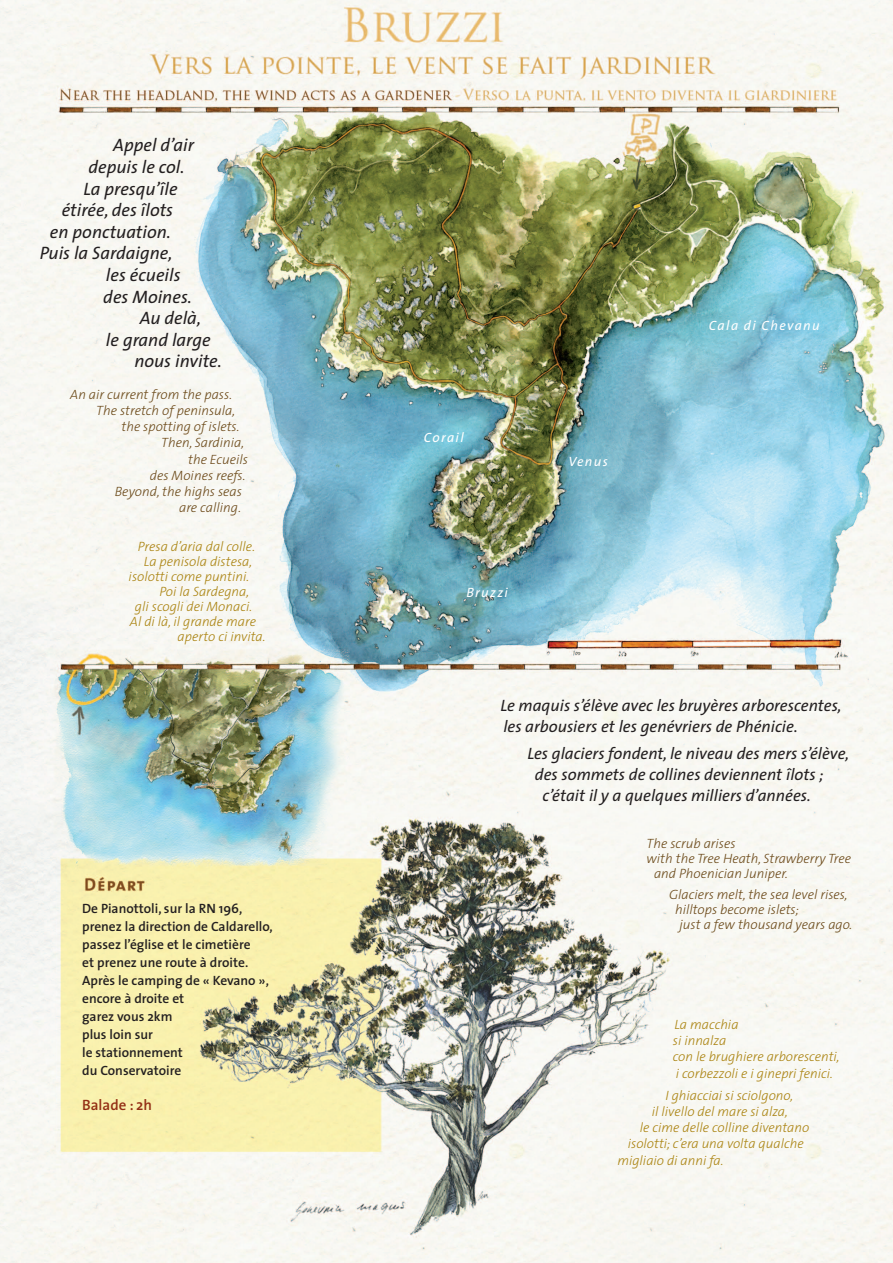
<style>
.page{position:relative;width:893px;height:1263px;background:#fff}
.page>*{position:absolute;margin:0;border:0;box-sizing:border-box;transform-origin:0 0}
.t1{font:italic 18px "The Sans";color:#231f20}
.t2{font:italic 16.5px "The Sans";color:#231f20}
.t3{font:600 15px "The Sans";color:#932f14}
.t4{font:italic 300 13.5px/15px "The Sans";color:#ab8412}
.t5{font:italic 300 13.5px/16.2px "The Sans";color:#6c4a1a;text-align:right}
.t6{font:600 13.5px "The Sans";color:#231f20}
.t7{font:italic 13.5px "The Sans";letter-spacing:.1em;color:#fff}
</style>
<div class="page">
<img style="left:0;top:0;width:893px;height:1263px">
<p class="t1" style="left:113px;top:130px;width:82px">Appel d’air</p>
<p class="t1" style="left:88px;top:152px;width:97px">depuis le col.</p>
<p class="t1" style="left:83px;top:173px;width:96px">La presqu’île</p>
<p class="t1" style="left:62px;top:195px;width:113px">étirée, des îlots</p>
<p class="t1" style="left:50px;top:217px;width:122px">en ponctuation.</p>
<p class="t1" style="left:40px;top:238px;width:134px">Puis la Sardaigne,</p>
<p class="t1" style="left:106px;top:260px;width:76px">les écueils</p>
<p class="t1" style="left:103px;top:281px;width:90px">des Moines.</p>
<p class="t1" style="left:140px;top:303px;width:63px">Au delà,</p>
<p class="t1" style="left:106px;top:325px;width:106px">le grand large</p>
<p class="t1" style="left:134px;top:346px;width:89px">nous invite.</p>
<p class="t5" style="left:70px;top:386px;width:166px">An air current from the pass.<br>The stretch of peninsula,</p>
<p class="t5" style="left:121px;top:418px;width:120px">the spotting of islets.</p>
<p class="t5" style="left:161px;top:434px;width:84px">Then, Sardinia,</p>
<p class="t5" style="left:188px;top:450px;width:61px">the Ecueils</p>
<p class="t5" style="left:150px;top:467px;width:97px">des Moines reefs.</p>
<p class="t5" style="left:115px;top:483px;width:129px">Beyond, the highs seas</p>
<p class="t5" style="left:179px;top:499px;width:63px">are calling.</p>
<p class="t4" style="left:138px;top:538px;width:119px">Presa d’aria dal colle.</p>
<p class="t4" style="left:144px;top:553px;width:110px">La penisola distesa,</p>
<p class="t4" style="left:129px;top:568px;width:122px">isolotti come puntini.</p>
<p class="t4" style="left:159px;top:583px;width:91px">Poi la Sardegna,</p>
<p class="t4" style="left:135px;top:598px;width:119px">gli scogli dei Monaci.</p>
<p class="t4" style="left:178px;top:613px;width:89px;text-indent:-48px">Al di là, il grande mare aperto ci invita.</p>
<p class="t6" style="left:82px;top:897px;width:162px">De Pianottoli, sur la RN 196,</p>
<p class="t6" style="left:82px;top:915px;width:192px">prenez la direction de Caldarello,</p>
<p class="t6" style="left:82px;top:933px;width:170px">passez l’église et le cimetière</p>
<p class="t6" style="left:82px;top:951px;width:168px">et prenez une route à droite.</p>
<p class="t6" style="left:82px;top:969px;width:188px">Après le camping de « Kevano »,</p>
<p class="t6" style="left:82px;top:987px;width:104px">encore à droite et</p>
<p class="t6" style="left:82px;top:1005px;width:92px">garez vous 2km</p>
<p class="t6" style="left:82px;top:1023px;width:72px">plus loin sur</p>
<p class="t6" style="left:82px;top:1041px;width:102px">le stationnement</p>
<p class="t6" style="left:82px;top:1059px;width:101px">du Conservatoire</p>
<p class="t3" style="left:82px;top:1092px;width:71px">Balade : 2h</p>
<p class="t7" style="left:424px;top:426px;width:41px">Corail</p>
<p class="t7" style="left:466px;top:581px;width:43px">Bruzzi</p>
<p class="t7" style="left:568px;top:450px;width:41px">Venus</p>
<p class="t7" style="left:709px;top:314px;width:113px">Cala di Chevanu</p>
<p class="t2" style="left:500px;top:692px;width:343px">Le maquis s’élève avec les bruyères arborescentes,</p>
<p class="t2" style="left:503px;top:713px;width:296px">les arbousiers et les genévriers de Phénicie.</p>
<p class="t2" style="left:527px;top:740px;width:323px">Les glaciers fondent, le niveau des mers s’élève,</p>
<p class="t2" style="left:535px;top:761px;width:290px">des sommets de collines deviennent îlots ;</p>
<p class="t2" style="left:542px;top:782px;width:270px">c’était il y a quelques milliers d’années.</p>
<p class="t5" style="left:646px;top:834px;width:91px">The scrub arises</p>
<p class="t5" style="left:646px;top:849px;width:206px">with the Tree Heath, Strawberry Tree</p>
<p class="t5" style="left:654px;top:864px;width:135px">and Phoenician Juniper.</p>
<p class="t5" style="left:669px;top:885px;width:180px">Glaciers melt, the sea level rises,</p>
<p class="t5" style="left:675px;top:900px;width:125px">hilltops become islets;</p>
<p class="t5" style="left:679px;top:915px;width:174px">just a few thousand years ago.</p>
<p class="t4" style="left:674px;top:1016px;width:66px">La macchia</p>
<p class="t4" style="left:673px;top:1033px;width:55px">si innalza</p>
<p class="t4" style="left:673px;top:1049px;width:168px">con le brughiere arborescenti,</p>
<p class="t4" style="left:676px;top:1065px;width:159px">i corbezzoli e i ginepri fenici.</p>
<p class="t4" style="left:665px;top:1087px;width:129px">I ghiacciai si sciolgono,</p>
<p class="t4" style="left:652px;top:1103px;width:138px">il livello del mare si alza,</p>
<p class="t4" style="left:640px;top:1120px;width:171px">le cime delle colline diventano</p>
<p class="t4" style="left:628px;top:1136px;width:177px">isolotti; c’era una volta qualche</p>
<p class="t4" style="left:617px;top:1152px;width:108px">migliaio di anni fa.</p>
</div>
